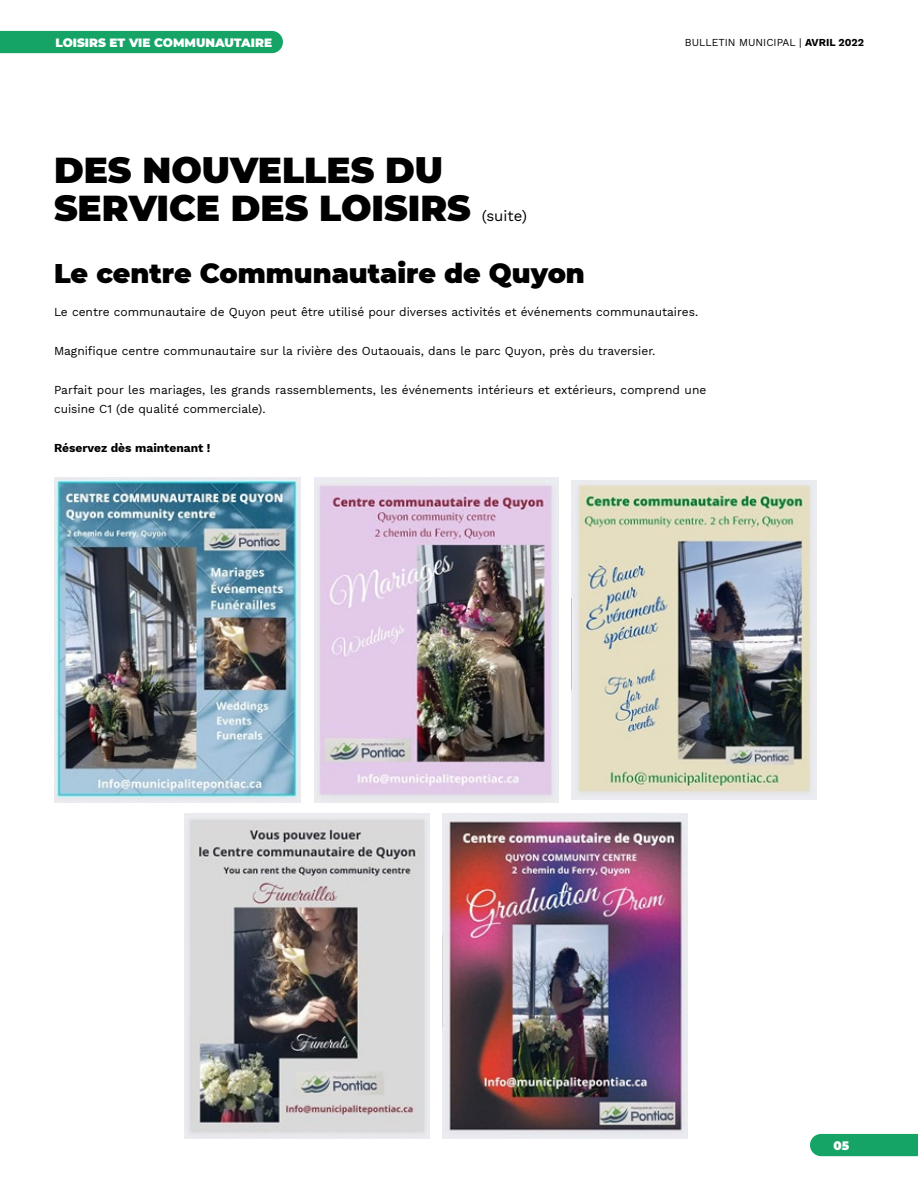
<style>
.page{position:relative;width:918px;height:1188px;background:#fff}
.page>*{position:absolute;margin:0;border:0;box-sizing:border-box;transform-origin:0 0}
.t1{font:900 36px/37.5px "Montserrat";color:#000}
.t2{font:900 27px "Montserrat";color:#000}
.t3{font:15px "Work Sans";color:#000}
.t4{font:12px/19.5px "Work Sans";color:#000}
.t5{font:900 12px "Montserrat";color:#fff}
.t6{font:700 12px "Work Sans";color:#000}
.t7{font:10.5px "Work Sans";color:#000}
.s1{font-weight:700}
</style>
<div class="page">
<img style="left:54px;top:478px;width:246px;height:324px">
<img style="left:184px;top:814px;width:245px;height:324px">
<img style="left:571px;top:481px;width:245px;height:319px">
<img style="left:314px;top:478px;width:244px;height:324px">
<img style="left:442px;top:814px;width:245px;height:324px">
<div style="left:0;top:31px;width:283px;height:22px;background:#15a466"></div>
<div style="left:810px;top:1134px;width:108px;height:22px;background:#15a466"></div>
<p class="t5" style="left:55px;top:33px;width:218px">LOISIRS ET VIE COMMUNAUTAIRE</p>
<p class="t7" style="left:685px;top:35px;width:181px">BULLETIN MUNICIPAL | <span class="s1">AVRIL 2022</span></p>
<h1 class="t1" style="left:54px;top:150px;width:418px">DES NOUVELLES DU<br>SERVICE DES LOISIRS</h1>
<p class="t3" style="left:482px;top:204px;width:47px">(suite)</p>
<h2 class="t2" style="left:54px;top:253px;width:532px">Le centre Communautaire de Quyon</h2>
<p class="t4" style="left:54px;top:302px;width:646px">Le centre communautaire de Quyon peut être utilisé pour diverses activités et événements communautaires.</p>
<p class="t4" style="left:54px;top:341px;width:603px">Magnifique centre communautaire sur la rivière des Outaouais, dans le parc Quyon, près du traversier.</p>
<p class="t4" style="left:54px;top:380px;width:654px">Parfait pour les mariages, les grands rassemblements, les événements intérieurs et extérieurs, comprend une cuisine C1 (de qualité commerciale).</p>
<p class="t6" style="left:54px;top:439px;width:158px">Réservez dès maintenant !</p>
<p class="t5" style="left:834px;top:1137px;width:17px">05</p>
</div>
